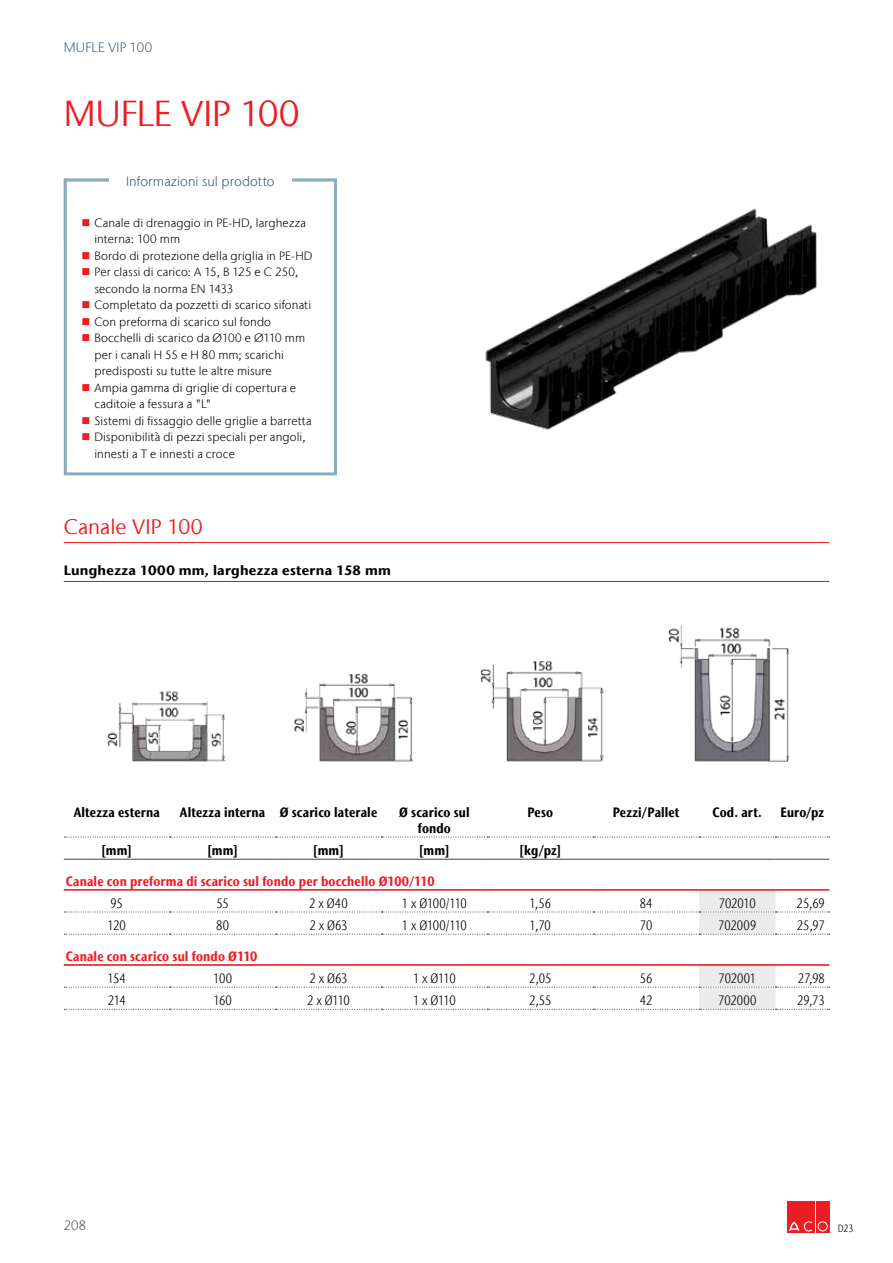
<style>
.page{position:relative;width:893px;height:1263px;background:#fff}
.page>*{position:absolute;margin:0;border:0;box-sizing:border-box;transform-origin:0 0}
.t1{font:36px "Stone Sans IIITC Com";color:#ed1d24}
.t2{font:21px "Stone Sans IIITC Com";letter-spacing:.005em;color:#ed1d24}
.t3{font:300 condensed 13.5px "Stone Sans IIITC Com";letter-spacing:-.01em;color:#000}
.t4{font:700 condensed 13.5px/16.2px "Stone Sans IIITC Com";letter-spacing:.01em;color:#000;text-align:center}
.t5{font:700 condensed 13.5px "Stone Sans IIITC Com";letter-spacing:.01em;color:#ed1d24}
.t6{font:700 13.5px "Stone Sans IIITC Com";letter-spacing:.015em;color:#000}
.t7{font:300 13.5px "Stone Sans IIITC Com";letter-spacing:.005em;color:#345975}
.t8{font:300 13.5px "Stone Sans IIITC Com";color:#58595b}
.t9{font:300 12px/16.5px "Stone Sans IIITC Com";letter-spacing:.01em;color:#000}
.t10{font:300 condensed 10.5px "Stone Sans IIITC Com";color:#000}
</style>
<div class="page">
<div style="left:788px;top:1201px;width:13px;height:32px;background:#ed1d24"></div>
<div style="left:802px;top:1201px;width:13px;height:32px;background:#ed1d24"></div>
<svg style="left:789px;top:1221px;width:24px;height:11px"></svg>
<div style="left:816px;top:1201px;width:13px;height:32px;background:#ed1d24"></div>
<div style="left:817px;top:1221px;width:11px;height:11px;border:1px solid #ed1d24;border-radius:50%"></div>
<div style="left:819px;top:1223px;width:7px;height:7px;border:1px solid #ed1d24;border-radius:50%"></div>
<hr style="left:64px;top:542px;width:765px;height:1px;background:#ed1d24">
<hr style="left:64px;top:581px;width:765px;height:1px;background:#58595b">
<img style="left:107px;top:691px;width:119px;height:71px">
<img style="left:294px;top:673px;width:119px;height:89px">
<img style="left:480px;top:661px;width:124px;height:101px">
<img style="left:668px;top:625px;width:122px;height:137px">
<svg style="left:64px;top:836px;width:766px;height:2px"></svg>
<svg style="left:64px;top:890px;width:766px;height:120px"></svg>
<hr style="left:64px;top:859px;width:106px;height:1px;background:#58595b">
<hr style="left:170px;top:859px;width:106px;height:1px;background:#58595b">
<hr style="left:276px;top:859px;width:105px;height:1px;background:#58595b">
<hr style="left:381px;top:859px;width:106px;height:1px;background:#58595b">
<hr style="left:487px;top:859px;width:106px;height:1px;background:#58595b">
<hr style="left:593px;top:859px;width:106px;height:1px;background:#58595b">
<hr style="left:699px;top:859px;width:77px;height:1px;background:#58595b">
<hr style="left:776px;top:859px;width:53px;height:1px;background:#58595b">
<hr style="left:64px;top:889px;width:765px;height:1px;background:#ed1d24">
<hr style="left:64px;top:964px;width:765px;height:1px;background:#ed1d24">
<img style="left:485px;top:208px;width:332px;height:222px">
<div style="left:64px;top:179px;width:273px;height:296px;border:3px solid #8aacbd"></div>
<div style="left:109px;top:172px;width:183px;height:22px;background:#fff"></div>
<p class="t7" style="left:64px;top:39px;width:90px">MUFLE VIP 100</p>
<h1 class="t1" style="left:64px;top:91px;width:237px">MUFLE VIP 100</h1>
<p class="t7" style="left:126px;top:173px;width:150px">Informazioni sul prodotto</p>
<p class="t9" style="left:94px;top:214px;width:220px">Canale di drenaggio in PE-HD, larghezza interna: 100 mm<br>Bordo di protezione della griglia in PE-HD Per classi di carico: A 15, B 125 e C 250, secondo la norma EN 1433<br>Completato da pozzetti di scarico sifonati Con preforma di scarico sul fondo Bocchelli di scarico da Ø100 e Ø110 mm per i canali H 55 e H 80 mm; scarichi predisposti su tutte le altre misure<br>Ampia gamma di griglie di copertura e caditoie a fessura a "L"<br>Sistemi di fissaggio delle griglie a barretta Disponibilità di pezzi speciali per angoli, innesti a T e innesti a croce</p>
<h2 class="t2" style="left:64px;top:513px;width:141px">Canale VIP 100</h2>
<p class="t6" style="left:64px;top:562px;width:329px">Lunghezza 1000 mm, larghezza esterna 158 mm</p>
<p class="t4" style="left:74px;top:803px;width:87px">Altezza esterna</p>
<p class="t4" style="left:180px;top:803px;width:199px">Altezza interna Ø scarico laterale</p>
<p class="t4" style="left:399px;top:803px;width:72px">Ø scarico sul fondo</p>
<p class="t4" style="left:527px;top:803px;width:27px">Peso</p>
<p class="t4" style="left:613px;top:803px;width:68px">Pezzi/Pallet</p>
<p class="t4" style="left:713px;top:803px;width:51px">Cod. art.</p>
<p class="t4" style="left:780px;top:803px;width:45px">Euro/pz</p>
<p class="t4" style="left:101px;top:842px;width:33px">[mm]</p>
<p class="t4" style="left:207px;top:842px;width:33px">[mm]</p>
<p class="t4" style="left:313px;top:842px;width:33px">[mm]</p>
<p class="t4" style="left:419px;top:842px;width:33px">[mm]</p>
<p class="t4" style="left:519px;top:842px;width:44px">[kg/pz]</p>
<p class="t5" style="left:66px;top:872px;width:370px">Canale con preforma di scarico sul fondo per bocchello Ø100/110</p>
<p class="t3" style="left:110px;top:895px;width:14px">95</p>
<p class="t3" style="left:216px;top:895px;width:14px">55</p>
<p class="t3" style="left:309px;top:895px;width:40px">2 x Ø40</p>
<p class="t3" style="left:402px;top:895px;width:67px">1 x Ø100/110</p>
<p class="t3" style="left:529px;top:895px;width:23px">1,56</p>
<p class="t3" style="left:640px;top:895px;width:14px">84</p>
<p class="t3" style="left:719px;top:895px;width:38px">702010</p>
<p class="t3" style="left:796px;top:895px;width:30px">25,69</p>
<p class="t3" style="left:108px;top:917px;width:20px">120</p>
<p class="t3" style="left:216px;top:917px;width:14px">80</p>
<p class="t3" style="left:309px;top:917px;width:39px">2 x Ø63</p>
<p class="t3" style="left:402px;top:917px;width:67px">1 x Ø100/110</p>
<p class="t3" style="left:530px;top:917px;width:23px">1,70</p>
<p class="t3" style="left:640px;top:917px;width:14px">70</p>
<p class="t3" style="left:718px;top:917px;width:40px">702009</p>
<p class="t3" style="left:797px;top:917px;width:30px">25,97</p>
<p class="t5" style="left:66px;top:947px;width:193px">Canale con scarico sul fondo Ø110</p>
<p class="t3" style="left:108px;top:970px;width:20px">154</p>
<p class="t3" style="left:213px;top:970px;width:20px">100</p>
<p class="t3" style="left:309px;top:970px;width:39px">2 x Ø63</p>
<p class="t3" style="left:413px;top:970px;width:44px">1 x Ø110</p>
<p class="t3" style="left:529px;top:970px;width:24px">2,05</p>
<p class="t3" style="left:640px;top:970px;width:14px">56</p>
<p class="t3" style="left:718px;top:970px;width:39px">702001</p>
<p class="t3" style="left:798px;top:970px;width:28px">27,98</p>
<p class="t3" style="left:108px;top:992px;width:20px">214</p>
<p class="t3" style="left:213px;top:992px;width:20px">160</p>
<p class="t3" style="left:307px;top:992px;width:44px">2 x Ø110</p>
<p class="t3" style="left:413px;top:992px;width:44px">1 x Ø110</p>
<p class="t3" style="left:529px;top:992px;width:24px">2,55</p>
<p class="t3" style="left:640px;top:992px;width:14px">42</p>
<p class="t3" style="left:718px;top:992px;width:40px">702000</p>
<p class="t3" style="left:797px;top:992px;width:29px">29,73</p>
<p class="t8" style="left:64px;top:1217px;width:24px">208</p>
<p class="t10" style="left:838px;top:1221px;width:17px">D23</p>
</div>
